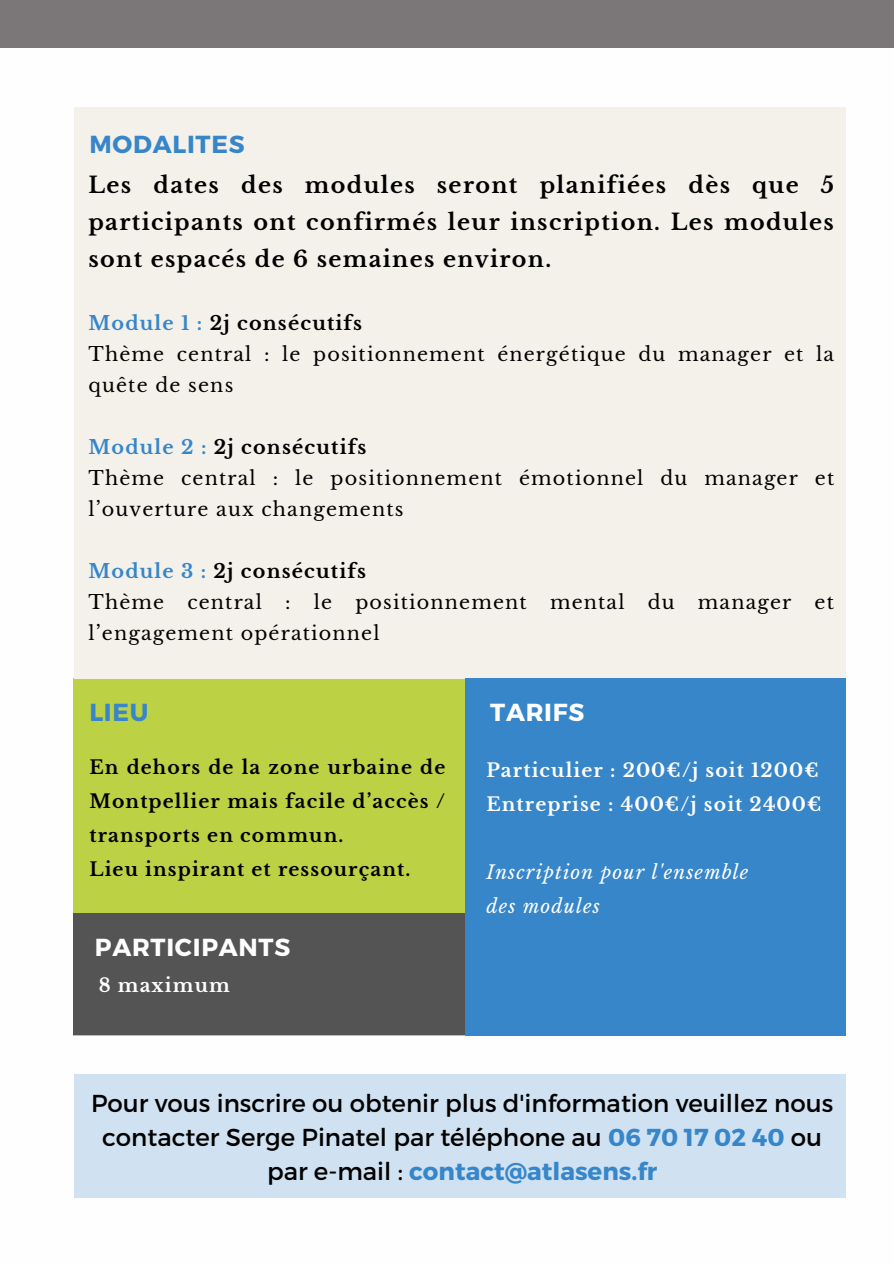
<style>
.page{position:relative;width:894px;height:1264px;background:#fff}
.page>*{position:absolute;margin:0;border:0;box-sizing:border-box;transform-origin:0 0}
.t1{font:700 24.6px "Montserrat";letter-spacing:.03em;color:#fefefe}
.t2{font:700 24.6px "Montserrat";letter-spacing:.03em;color:#3786ca}
.t3{font:24.45px/33.8px "Montserrat";color:#000;text-align:center}
.t4{font:700 22.2px/36.8px "Libre Baskerville";letter-spacing:.06em;color:#000;text-align:justify}
.t5{font:19.2px/31px "Libre Baskerville";letter-spacing:.06em;color:#000}
.t6{font:700 18.75px/33.8px "Libre Baskerville";letter-spacing:.06em;color:#000}
.t7{font:700 18.75px/33.8px "Libre Baskerville";letter-spacing:.06em;color:#fff}
.t8{font:italic 18.75px/33.8px "Libre Baskerville";letter-spacing:.06em;color:#fff}
.t9{font:700 18.75px "Libre Baskerville";letter-spacing:.06em;color:#fefefe}
.s1{font-weight:700;color:#3786ca}
.s2{font-weight:700}
</style>
<div class="page">
<div style="left:74px;top:1074px;width:771px;height:123px;background:#d0e2f2"></div>
<div style="left:0;top:0;width:893px;height:47px;background:#7b7778"></div>
<div style="left:74px;top:678px;width:412px;height:357px;background:#bcd143"></div>
<div style="left:74px;top:108px;width:771px;height:570px;background:#f4f1ea"></div>
<div style="left:73px;top:913px;width:413px;height:122px;background:#545454"></div>
<div style="left:464px;top:678px;width:381px;height:357px;background:#3786ca"></div>
<p class="t2" style="left:89px;top:128px;width:157px">MODALITES</p>
<p class="t4" style="left:88px;top:167px;width:747px">Les dates des modules seront planifiées dès que 5 participants ont confirmés leur inscription. Les modules sont espacés de 6 semaines environ.</p>
<p class="t5" style="left:88px;top:307px;width:747px"><span class="s1">Module 1 :</span> <span class="s2">2j consécutifs<br></span>Thème central : le positionnement énergétique du manager et la quête de sens</p>
<p class="t5" style="left:88px;top:432px;width:747px"><span class="s1">Module 2 :</span> <span class="s2">2j consécutifs<br></span>Thème central : le positionnement émotionnel du manager et l’ouverture aux changements</p>
<p class="t5" style="left:88px;top:556px;width:746px"><span class="s1">Module 3 :</span> <span class="s2">2j consécutifs<br></span>Thème central : le positionnement mental du manager et l’engagement opérationnel</p>
<p class="t2" style="left:89px;top:695px;width:61px">LIEU</p>
<p class="t6" style="left:89px;top:751px;width:357px">En dehors de la zone urbaine de<br>Montpellier mais facile d’accès / transports en commun.<br>Lieu inspirant et ressourçant.</p>
<p class="t1" style="left:95px;top:930px;width:197px">PARTICIPANTS</p>
<p class="t9" style="left:99px;top:973px;width:133px">8 maximum</p>
<p class="t1" style="left:490px;top:695px;width:96px">TARIFS</p>
<p class="t7" style="left:486px;top:754px;width:336px">Particulier : 200€/j soit 1200€<br>Entreprise : 400€/j soit 2400€</p>
<p class="t8" style="left:486px;top:855px;width:263px">Inscription pour l'ensemble des modules</p>
<p class="t3" style="left:91px;top:1085px;width:743px">Pour vous inscrire ou obtenir plus d'information veuillez nous contacter Serge Pinatel par téléphone au <span class="s1">06 70 17 02 40</span> ou par e-mail : <span class="s1">contact@atlasens.fr</span></p>
</div>
